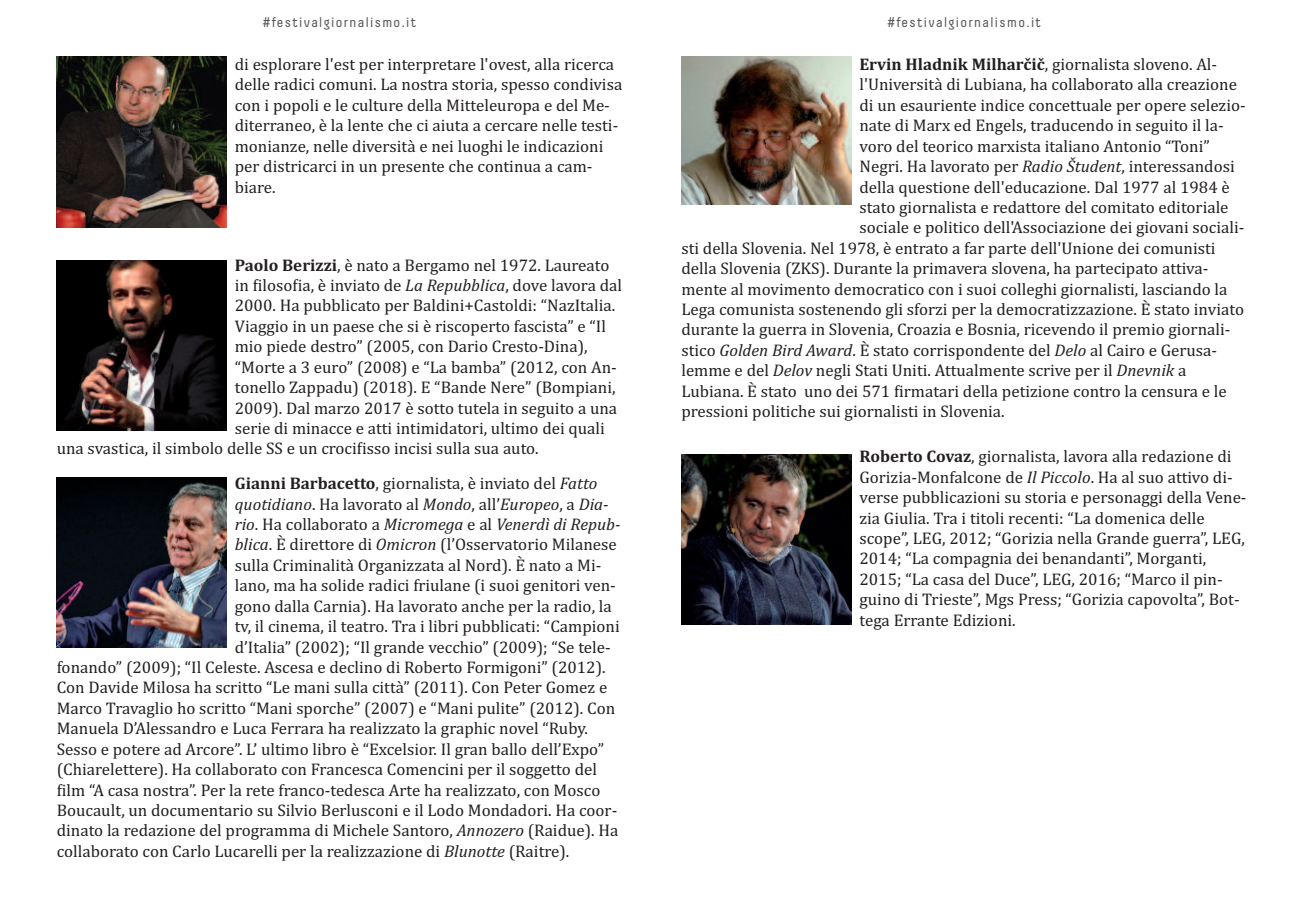
<style>
.page{position:relative;width:1304px;height:908px;background:#fff}
.page>*{position:absolute;margin:0;border:0;box-sizing:border-box;transform-origin:0 0}
.t1{font:17px/20.4px "Cambria";color:#231f20}
.t2{font:italic 17px "Cambria";color:#231f20}
.t3{font:14px "Decima Pro";letter-spacing:.1em;color:#57585a}
.s1{font-weight:700}
.s2{font-style:italic}
.s3{font-style:normal}
</style>
<div class="page">
<img style="left:57px;top:57px;width:170px;height:170px">
<img style="left:57px;top:260px;width:170px;height:171px">
<img style="left:57px;top:477px;width:170px;height:170px">
<img style="left:681px;top:57px;width:170px;height:147px">
<img style="left:681px;top:454px;width:170px;height:170px">
<p class="t3" style="left:263px;top:15px;width:155px">#festivalgiornalismo.it</p>
<p class="t1" style="left:235px;top:54px;width:389px">di esplorare l'est per interpretare l'ovest, alla ricerca delle radici comuni. La nostra storia, spesso condivisa con i popoli e le culture della Mitteleuropa e del Me&shy;diterraneo, è la lente che ci aiuta a cercare nelle testi&shy;monianze, nelle diversità e nei luoghi le indicazioni per districarci in un presente che continua a cam&shy;biare.</p>
<p class="t1" style="left:235px;top:254px;width:376px"><span class="s1">Paolo Berizzi</span>, è nato a Bergamo nel 1972. Laureato</p>
<p class="t1" style="left:235px;top:275px;width:389px">in filosofia, è inviato de <span class="s2">La Repubblica</span>, dove lavora dal</p>
<p class="t1" style="left:235px;top:295px;width:382px">2000. Ha pubblicato per Baldini+Castoldi: “NazItalia.</p>
<p class="t1" style="left:235px;top:315px;width:373px">Viaggio in un paese che si è riscoperto fascista” e “Il</p>
<p class="t1" style="left:235px;top:336px;width:354px">mio piede destro” (2005, con Dario Cresto-Dina),</p>
<p class="t1" style="left:235px;top:356px;width:384px">“Morte a 3 euro” (2008) e “La bamba” (2012, con An-</p>
<p class="t1" style="left:235px;top:377px;width:382px">tonello Zappadu) (2018). E “Bande Nere” (Bompiani,</p>
<p class="t1" style="left:235px;top:397px;width:384px">2009). Dal marzo 2017 è sotto tutela in seguito a una</p>
<p class="t1" style="left:235px;top:417px;width:372px">serie di minacce e atti intimidatori, ultimo dei quali</p>
<p class="t1" style="left:57px;top:438px;width:484px">una svastica, il simbolo delle SS e un crocifisso incisi sulla sua auto.</p>
<p class="t1" style="left:235px;top:473px;width:364px"><span class="s1">Gianni Barbacetto</span>, giornalista, è inviato del <span class="s2">Fatto</span></p>
<p class="t2" style="left:235px;top:493px;width:375px">quotidiano<span class="s3">. Ha lavorato al</span> Mondo<span class="s3">, all’</span>Europeo<span class="s3">, a</span> Dia-</p>
<p class="t2" style="left:235px;top:514px;width:387px">rio<span class="s3">. Ha collaborato a</span> Micromega <span class="s3">e al</span> Venerdì di Repub-</p>
<p class="t1" style="left:235px;top:534px;width:383px"><span class="s2">blica</span>. È direttore di <span class="s2">Omicron</span> (l’Osservatorio Milanese</p>
<p class="t1" style="left:235px;top:554px;width:368px">sulla Criminalità Organizzata al Nord). È nato a Mi-</p>
<p class="t1" style="left:235px;top:575px;width:383px">lano, ma ha solide radici friulane (i suoi genitori ven-</p>
<p class="t1" style="left:235px;top:595px;width:379px">gono dalla Carnia). Ha lavorato anche per la radio, la</p>
<p class="t1" style="left:235px;top:615px;width:386px">tv, il cinema, il teatro. Tra i libri pubblicati: “Campioni</p>
<p class="t1" style="left:235px;top:636px;width:377px">d’Italia” (2002); “Il grande vecchio” (2009); “Se tele-</p>
<p class="t1" style="left:57px;top:656px;width:550px">fonando” (2009); “Il Celeste. Ascesa e declino di Roberto Formigoni” (2012).</p>
<p class="t1" style="left:57px;top:677px;width:552px">Con Davide Milosa ha scritto “Le mani sulla città” (2011). Con Peter Gomez e</p>
<p class="t1" style="left:57px;top:697px;width:560px">Marco Travaglio ho scritto “Mani sporche” (2007) e “Mani pulite” (2012). Con</p>
<p class="t1" style="left:57px;top:717px;width:533px">Manuela D’Alessandro e Luca Ferrara ha realizzato la graphic novel “Ruby.</p>
<p class="t1" style="left:57px;top:738px;width:549px">Sesso e potere ad Arcore”. L’ ultimo libro è “Excelsior. Il gran ballo dell’Expo”</p>
<p class="t1" style="left:57px;top:758px;width:542px">(Chiarelettere). Ha collaborato con Francesca Comencini per il soggetto del</p>
<p class="t1" style="left:57px;top:779px;width:545px">film “A casa nostra”. Per la rete franco-tedesca Arte ha realizzato, con Mosco</p>
<p class="t1" style="left:57px;top:799px;width:562px">Boucault, un documentario su Silvio Berlusconi e il Lodo Mondadori. Ha coor-</p>
<p class="t1" style="left:57px;top:819px;width:563px">dinato la redazione del programma di Michele Santoro, <span class="s2">Annozero</span> (Raidue). Ha</p>
<p class="t1" style="left:57px;top:840px;width:514px">collaborato con Carlo Lucarelli per la realizzazione di <span class="s2">Blunotte</span> (Raitre).</p>
<p class="t3" style="left:888px;top:15px;width:155px">#festivalgiornalismo.it</p>
<p class="t1" style="left:859px;top:54px;width:359px"><span class="s1">Ervin Hladnik Milharčič</span>, giornalista sloveno. Al-</p>
<p class="t1" style="left:859px;top:74px;width:379px">l'Università di Lubiana, ha collaborato alla creazione</p>
<p class="t1" style="left:859px;top:95px;width:388px">di un esauriente indice concettuale per opere selezio-</p>
<p class="t1" style="left:859px;top:115px;width:366px">nate di Marx ed Engels, traducendo in seguito il la-</p>
<p class="t1" style="left:859px;top:135px;width:352px">voro del teorico marxista italiano Antonio “Toni”</p>
<p class="t1" style="left:859px;top:156px;width:377px">Negri. Ha lavorato per <span class="s2">Radio Študent</span>, interessandosi</p>
<p class="t1" style="left:859px;top:176px;width:372px">della questione dell'educazione. Dal 1977 al 1984 è</p>
<p class="t1" style="left:859px;top:197px;width:371px">stato giornalista e redattore del comitato editoriale</p>
<p class="t1" style="left:859px;top:217px;width:386px">sociale e politico dell'Associazione dei giovani sociali-</p>
<p class="t1" style="left:681px;top:237px;width:536px">sti della Slovenia. Nel 1978, è entrato a far parte dell'Unione dei comunisti</p>
<p class="t1" style="left:681px;top:258px;width:528px">della Slovenia (ZKS). Durante la primavera slovena, ha partecipato attiva-</p>
<p class="t1" style="left:681px;top:278px;width:548px">mente al movimento democratico con i suoi colleghi giornalisti, lasciando la</p>
<p class="t1" style="left:681px;top:299px;width:564px">Lega comunista sostenendo gli sforzi per la democratizzazione. È stato inviato</p>
<p class="t1" style="left:681px;top:319px;width:551px">durante la guerra in Slovenia, Croazia e Bosnia, ricevendo il premio giornali-</p>
<p class="t1" style="left:681px;top:339px;width:537px">stico <span class="s2">Golden Bird Award</span>. È stato corrispondente del <span class="s2">Delo</span> al Cairo e Gerusa-</p>
<p class="t1" style="left:681px;top:360px;width:507px">lemme e del <span class="s2">Delov</span> negli Stati Uniti. Attualmente scrive per il <span class="s2">Dnevnik</span> a</p>
<p class="t1" style="left:681px;top:380px;width:547px">Lubiana. È stato uno dei 571 firmatari della petizione contro la censura e le</p>
<p class="t1" style="left:681px;top:401px;width:325px">pressioni politiche sui giornalisti in Slovenia.</p>
<p class="t1" style="left:859px;top:446px;width:389px"><span class="s1">Roberto Covaz</span>, giornalista, lavora alla redazione di Gorizia-Monfalcone de <span class="s2">Il Piccolo</span>. Ha al suo attivo di&shy;verse pubblicazioni su storia e personaggi della Vene&shy;zia Giulia. Tra i titoli recenti: “La domenica delle scope”, LEG, 2012; “Gorizia nella Grande guerra”, LEG, 2014; “La compagnia dei benandanti”, Morganti, 2015; “La casa del Duce”, LEG, 2016; “Marco il pin&shy;guino di Trieste”, Mgs Press; “Gorizia capovolta”, Bot&shy;tega Errante Edizioni.</p>
</div>
